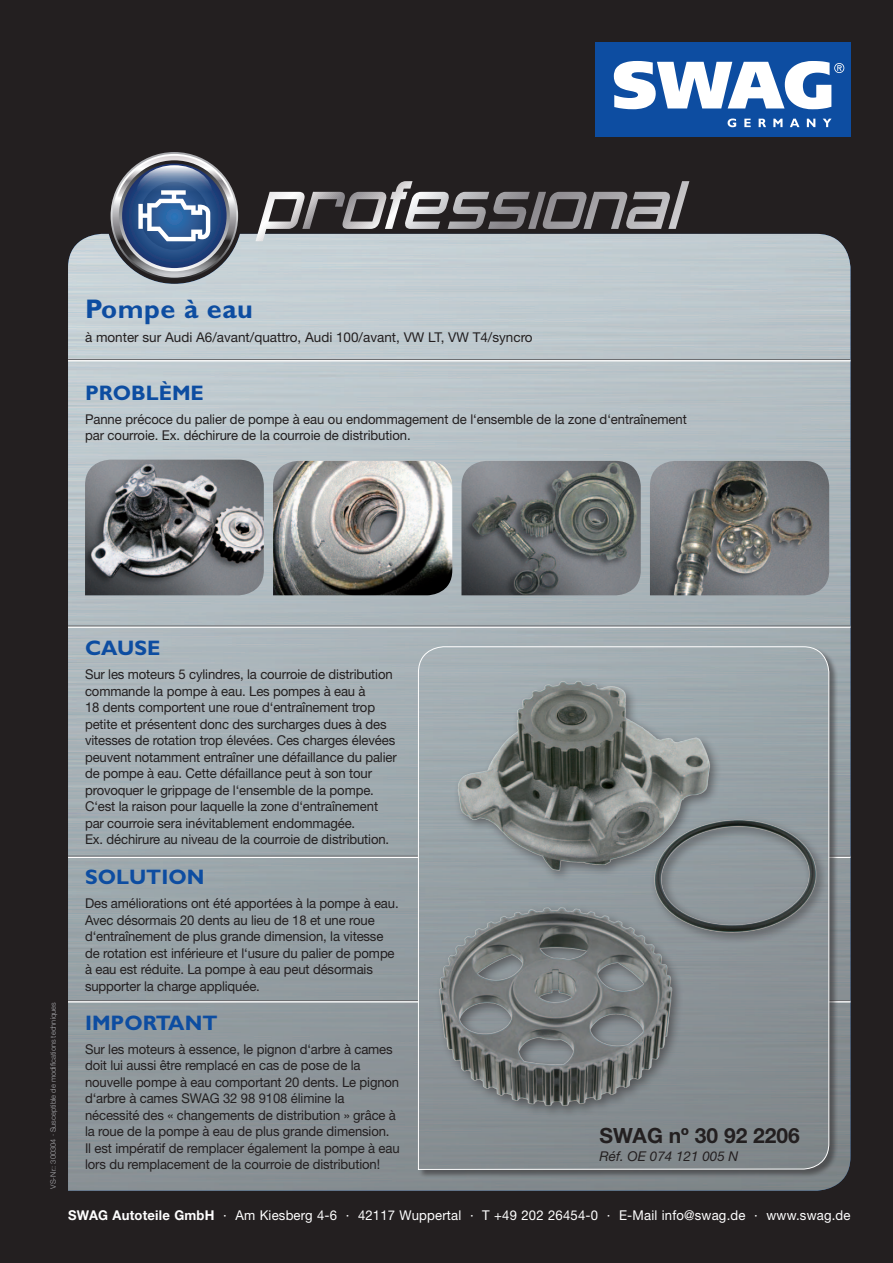
<style>
.page{position:relative;width:893px;height:1263px;background:#231f20}
.page>*{position:absolute;margin:0;border:0;box-sizing:border-box;transform-origin:0 0}
.t1{font:700 27px "Gill Sans";letter-spacing:.02em;color:#0d4da1}
.t2{font:700 21px "Gill Sans";color:#0d4da1}
.t3{font:700 21px "Helvetica Neue LT";color:#231f20}
.t4{font:13.5px/16.5px "Helvetica Neue LT";letter-spacing:-.01em;color:#231f20}
.t5{font:13.5px "Helvetica Neue LT";letter-spacing:.015em;color:#fff}
.t6{font:italic 13.5px "Helvetica Neue LT";color:#231f20}
.t7{font:300 7.5px "Helvetica Neue LT";color:#a8a9ad}
.s1{font-weight:700}
</style>
<div class="page">
<img style="left:68px;top:234px;width:782px;height:957px">
<div style="left:595px;top:43px;width:255px;height:94px;background:#0d4da1"></div>
<svg style="left:614px;top:61px;width:230px;height:48px"></svg>
<svg style="left:728px;top:119px;width:8px;height:8px"></svg>
<svg style="left:744px;top:119px;width:7px;height:8px"></svg>
<svg style="left:759px;top:119px;width:7px;height:8px"></svg>
<svg style="left:773px;top:119px;width:9px;height:8px"></svg>
<svg style="left:790px;top:119px;width:9px;height:8px"></svg>
<svg style="left:807px;top:119px;width:8px;height:8px"></svg>
<svg style="left:823px;top:119px;width:8px;height:8px"></svg>
<svg style="left:255px;top:181px;width:434px;height:60px"></svg>
<svg style="left:111px;top:152px;width:127px;height:128px"></svg>
<svg style="left:112px;top:154px;width:124px;height:124px"></svg>
<svg style="left:114px;top:156px;width:120px;height:120px;background:#a7a6a8"></svg>
<svg style="left:119px;top:160px;width:111px;height:111px"></svg>
<svg style="left:122px;top:164px;width:105px;height:104px;background:#22437b"></svg>
<svg style="left:140px;top:182px;width:68px;height:68px"></svg>
<svg style="left:138px;top:204px;width:72px;height:37px;background:#7693b8"></svg>
<svg style="left:136px;top:165px;width:77px;height:58px;background:#6383ac"></svg>
<img style="left:461px;top:461px;width:180px;height:134px">
<img style="left:650px;top:461px;width:179px;height:134px">
<img style="left:85px;top:460px;width:179px;height:135px">
<img style="left:273px;top:461px;width:179px;height:134px">
<hr style="left:68px;top:360px;width:782px;height:1px;background:#fff">
<hr style="left:68px;top:359px;width:782px;height:1px;background:#6c6d70">
<hr style="left:68px;top:626px;width:782px;height:2px;background:#fff">
<hr style="left:68px;top:625px;width:782px;height:1px;background:#6c6d70">
<hr style="left:68px;top:856px;width:782px;height:2px;background:#fff">
<hr style="left:68px;top:855px;width:782px;height:2px;background:#6c6d70">
<hr style="left:68px;top:1001px;width:782px;height:1px;background:#fff">
<hr style="left:68px;top:1000px;width:782px;height:1px;background:#6c6d70">
<div style="left:418px;top:646px;width:420px;height:533px;background:#231f20;opacity:.5"></div>
<svg style="left:418px;top:646px;width:412px;height:524px;background:#8d9599"></svg>
<div style="left:435px;top:903px;width:249px;height:215px;background:#848c90"></div>
<img style="left:425px;top:893px;width:261px;height:220px">
<img style="left:440px;top:663px;width:393px;height:286px">
<h1 class="t1" style="left:85px;top:293px;width:169px">Pompe à eau</h1>
<p class="t4" style="left:85px;top:329px;width:449px">à monter sur Audi A6/avant/quattro, Audi 100/avant, VW LT, VW T4/syncro</p>
<h2 class="t2" style="left:85px;top:380px;width:120px">PROBLÈME</h2>
<p class="t4" style="left:85px;top:410px;width:603px">Panne précoce du palier de pompe à eau ou endommagement de l‘ensemble de la zone d‘entraînement par courroie. Ex. déchirure de la courroie de distribution.</p>
<p class="t7" style="left:49px;top:1189px;width:188px;rotate:-90deg">VS-Nr.: 300304 · Susceptible de modifications techniques</p>
<h2 class="t2" style="left:85px;top:636px;width:77px">CAUSE</h2>
<p class="t4" style="left:85px;top:666px;width:313px">Sur les moteurs 5 cylindres, la courroie de distribution commande la pompe à eau. Les pompes à eau à<br>18 dents comportent une roue d‘entraînement trop petite et présentent donc des surcharges dues à des vitesses de rotation trop élevées. Ces charges élevées peuvent notamment entraîner une défaillance du palier de pompe à eau. Cette défaillance peut à son tour provoquer le grippage de l‘ensemble de la pompe.<br>C‘est la raison pour laquelle la zone d‘entraînement par courroie sera inévitablement endommagée.<br>Ex. déchirure au niveau de la courroie de distribution.</p>
<h2 class="t2" style="left:85px;top:864px;width:121px">SOLUTION</h2>
<p class="t4" style="left:85px;top:895px;width:315px">Des améliorations ont été apportées à la pompe à eau.<br>Avec désormais 20 dents au lieu de 18 et une roue d‘entraînement de plus grande dimension, la vitesse de rotation est inférieure et l‘usure du palier de pompe à eau est réduite. La pompe à eau peut désormais supporter la charge appliquée.</p>
<h2 class="t2" style="left:85px;top:1010px;width:87px">Important</h2>
<p class="t4" style="left:85px;top:1040px;width:316px">Sur les moteurs à essence, le pignon d‘arbre à cames doit lui aussi être remplacé en cas de pose de la nouvelle pompe à eau comportant 20 dents. Le pignon d‘arbre à cames SWAG 32 98 9108 élimine la nécessité des « changements de distribution » grâce à la roue de la pompe à eau de plus grande dimension.<br>Il est impératif de remplacer également la pompe à eau lors du remplacement de la courroie de distribution!</p>
<h2 class="t3" style="left:600px;top:1122px;width:202px">SWAG nº 30 92 2206</h2>
<p class="t6" style="left:600px;top:1148px;width:140px">Réf. OE 074 121 005 N</p>
<p class="t5" style="left:68px;top:1207px;width:784px"><span class="s1">SWAG Autoteile GmbH</span> · Am Kiesberg 4-6 · 42117 Wuppertal · T +49 202 26454-0 · E-Mail info@swag.de · www.swag.de</p>
</div>
